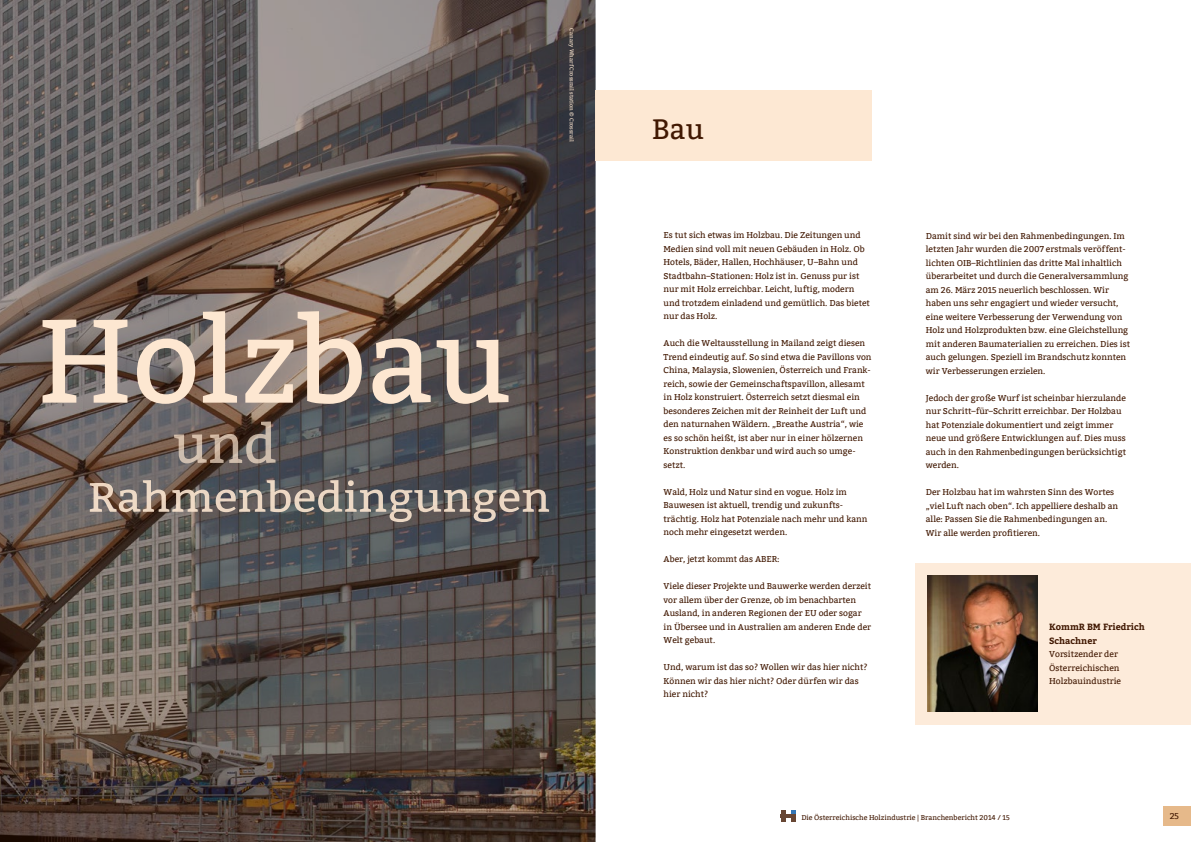
<style>
.page{position:relative;width:1191px;height:842px;background:#fff}
.page>*{position:absolute;margin:0;border:0;box-sizing:border-box;transform-origin:0 0}
.t1{font:28px "Bitter";color:#411802}
.t2{font:700 9px/13.5px "Bitter";color:#411802}
.t3{font:8.5px/13.5px "Bitter";color:#411802}
.t4{font:7px "Bitter";color:#411802}
.t5{font:5.5px "Bitter";color:#fde7d1}
</style>
<div class="page">
<div style="left:1162px;top:806px;width:29px;height:20px;background:#e6b98a"></div>
<svg style="left:781px;top:811px;width:15px;height:11px"></svg>
<svg style="left:0;top:0;width:595px;height:842px;background:#5e5551"></svg>
<svg style="left:90px;top:480px;width:459px;height:42px;background:#7b746f"></svg>
<svg style="left:174px;top:421px;width:101px;height:42px;background:#7d6c61"></svg>
<svg style="left:43px;top:311px;width:465px;height:93px;background:#9c8c81"></svg>
<div style="left:595px;top:90px;width:277px;height:71px;background:#fde7d1"></div>
<div style="left:914px;top:563px;width:277px;height:162px;background:#fdebda"></div>
<img style="left:927px;top:576px;width:110px;height:136px">
<p class="t5" style="left:575px;top:28px;width:115px;rotate:90deg">Canary Wharf Crossrail station © Crossrail</p>
<h1 class="t1" style="left:652px;top:112px;width:53px">Bau</h1>
<p class="t3" style="left:663px;top:229px;width:208px">Es tut sich etwas im Holzbau. Die Zeitungen und Medien sind voll mit neuen Gebäuden in Holz. Ob Hotels, Bäder, Hallen, Hochhäuser, U–Bahn und Stadtbahn–Stationen: Holz ist in. Genuss pur ist nur mit Holz erreichbar. Leicht, luftig, modern und trotzdem einladend und gemütlich. Das bietet nur das Holz.</p>
<p class="t3" style="left:663px;top:337px;width:210px">Auch die Weltausstellung in Mailand zeigt diesen Trend eindeutig auf. So sind etwa die Pavillons von China, Malaysia, Slowenien, Österreich und Frank&shy;reich, sowie der Gemeinschaftspavillon, allesamt in Holz konstruiert. Österreich setzt diesmal ein besonderes Zeichen mit der Reinheit der Luft und den naturnahen Wäldern. „Breathe Austria“, wie es so schön heißt, ist aber nur in einer hölzernen Konstruktion denkbar und wird auch so umge&shy;setzt.</p>
<p class="t3" style="left:663px;top:485px;width:205px">Wald, Holz und Natur sind en vogue. Holz im Bauwesen ist aktuell, trendig und zukunfts&shy;trächtig. Holz hat Potenziale nach mehr und kann noch mehr eingesetzt werden.</p>
<p class="t3" style="left:663px;top:553px;width:118px">Aber, jetzt kommt das ABER:</p>
<p class="t3" style="left:663px;top:580px;width:209px">Viele dieser Projekte und Bauwerke werden derzeit vor allem über der Grenze, ob im benachbarten Ausland, in anderen Regionen der EU oder sogar in Übersee und in Australien am anderen Ende der Welt gebaut.</p>
<p class="t3" style="left:663px;top:661px;width:205px">Und, warum ist das so? Wollen wir das hier nicht?<br>Können wir das hier nicht? Oder dürfen wir das hier nicht?</p>
<p class="t3" style="left:926px;top:229px;width:206px">Damit sind wir bei den Rahmenbedingungen. Im letzten Jahr wurden die 2007 erstmals veröffent&shy;lichten OIB–Richtlinien das dritte Mal inhaltlich überarbeitet und durch die Generalversammlung am 26. März 2015 neuerlich beschlossen. Wir haben uns sehr engagiert und wieder versucht, eine weitere Verbesserung der Verwendung von Holz und Holzprodukten bzw. eine Gleichstellung mit anderen Baumaterialien zu erreichen. Dies ist auch gelungen. Speziell im Brandschutz konnten wir Verbesserungen erzielen.</p>
<p class="t3" style="left:926px;top:391px;width:202px">Jedoch der große Wurf ist scheinbar hierzulande nur Schritt–für–Schritt erreichbar. Der Holzbau hat Potenziale dokumentiert und zeigt immer neue und größere Entwicklungen auf. Dies muss auch in den Rahmenbedingungen berücksichtigt werden.</p>
<p class="t3" style="left:926px;top:485px;width:194px">Der Holzbau hat im wahrsten Sinn des Wortes „viel Luft nach oben“. Ich appelliere deshalb an alle: Passen Sie die Rahmenbedingungen an.<br>Wir alle werden profitieren.</p>
<p class="t2" style="left:1049px;top:620px;width:97px">KommR BM Friedrich<br>Schachner</p>
<p class="t3" style="left:1049px;top:647px;width:73px">Vorsitzender der<br>Österreichischen<br>Holzbauindustrie</p>
<p class="t4" style="left:801px;top:813px;width:210px">Die Österreichische Holzindustrie | Branchenbericht 2014 / 15</p>
<p class="t3" style="left:1169px;top:809px;width:11px">25</p>
</div>
